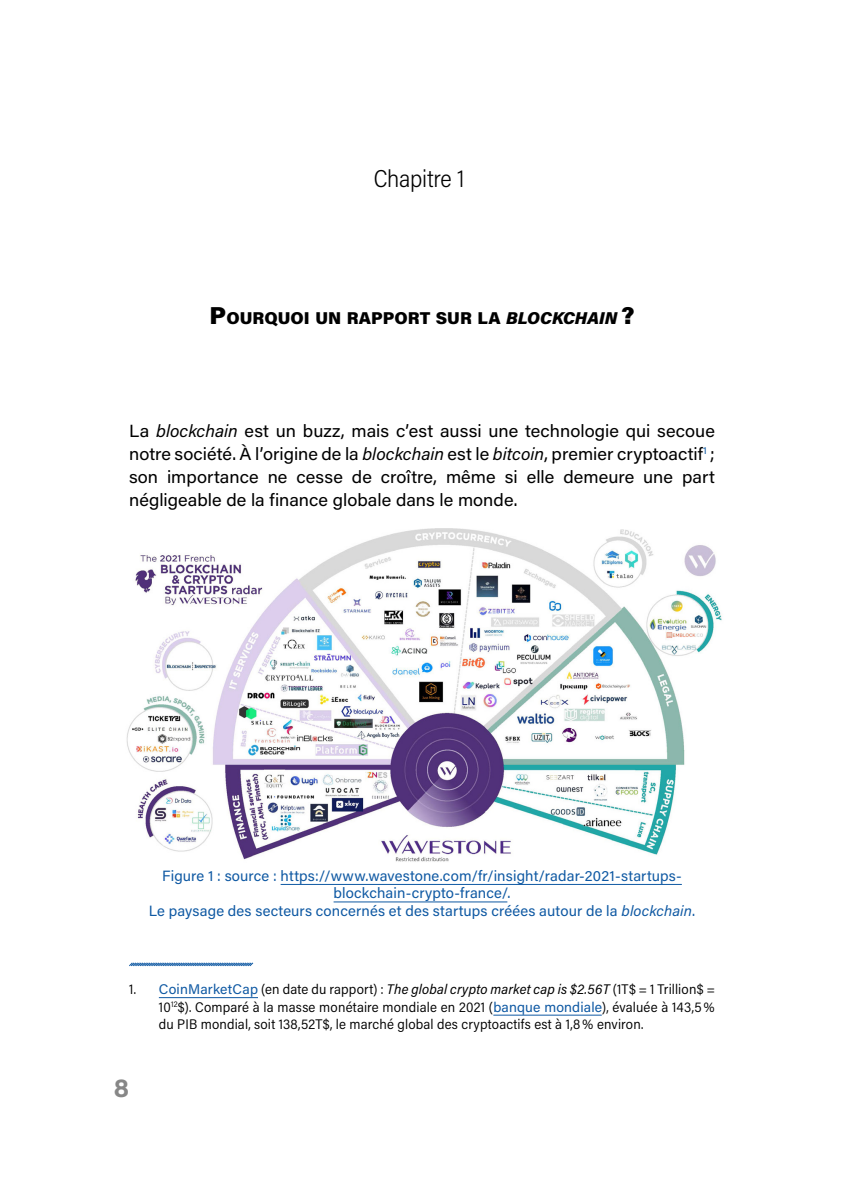
<style>
.page{position:relative;width:844px;height:1191px;background:#fff}
.page>*{position:absolute;margin:0;border:0;box-sizing:border-box;transform-origin:0 0}
.t1{font:26.25px "Acumin Variable Concept";color:#878787}
.t2{font:24.5px "Acumin Variable Concept";letter-spacing:-.06em;color:#000}
.t3{font:17.5px/22.8px "Acumin Variable Concept";letter-spacing:.04em;color:#000;text-align:justify}
.t4{font:17.15px "Acumin Variable Concept";letter-spacing:.04em;color:#000}
.t5{font:14.88px/17.5px "Acumin Variable Concept";letter-spacing:.03em;color:#0f59a3;text-align:center}
.t6{font:14px/17.5px "Acumin Variable Concept";letter-spacing:.005em;color:#000;text-align:justify}
.s1{font-size:24.5px}
.s2{color:#0f59a3}
</style>
<div class="page">
<hr style="left:280px;top:884px;width:401px;height:1px;background:#0f59a3">
<hr style="left:333px;top:901px;width:174px;height:1px;background:#0f59a3">
<svg style="left:129px;top:962px;width:125px;height:4px"></svg>
<hr style="left:159px;top:997px;width:99px;height:1px;background:#0f59a3">
<hr style="left:493px;top:1014px;width:108px;height:1px;background:#0f59a3">
<img style="left:126px;top:528px;width:596px;height:334px">
<h2 class="t2" style="left:373px;top:162px;width:94px">Chapitre 1</h2>
<p class="t4" style="left:209px;top:306px;width:424px"><span class="s1">P</span>OURQUOI UN RAPPORT SUR LA BLOCKCHAIN <span class="s1">?</span></p>
<p class="t3" style="left:129px;top:419px;width:586px">La blockchain est un buzz, mais c’est aussi une technologie qui secoue notre société. À l’origine de la blockchain est le bitcoin, premier cryptoactif<sup>1</sup> ; son importance ne cesse de croître, même si elle demeure une part négligeable de la finance globale dans le monde.</p>
<p class="t5" style="left:149px;top:866px;width:547px">Figure 1 : source : https://www.wavestone.com/fr/insight/radar-2021-startups&shy;blockchain-crypto-france/.<br>Le paysage des secteurs concernés et des startups créées autour de la blockchain.</p>
<p class="t6" style="left:159px;top:980px;width:559px;text-indent:-30px">1. <span class="s2">CoinMarketCap</span> (en date du rapport) : The global crypto market cap is $2.56T (1T$ =1 Trillion$ = 10<sup>12</sup>$). Comparé à la masse monétaire mondiale en 2021 (<span class="s2">banque mondiale</span>), évaluée à 143,5% du PIB mondial, soit 138,52T$, le marché global des cryptoactifs est à 1,8% environ.</p>
<h1 class="t1" style="left:114px;top:1070px;width:15px">8</h1>
</div>
